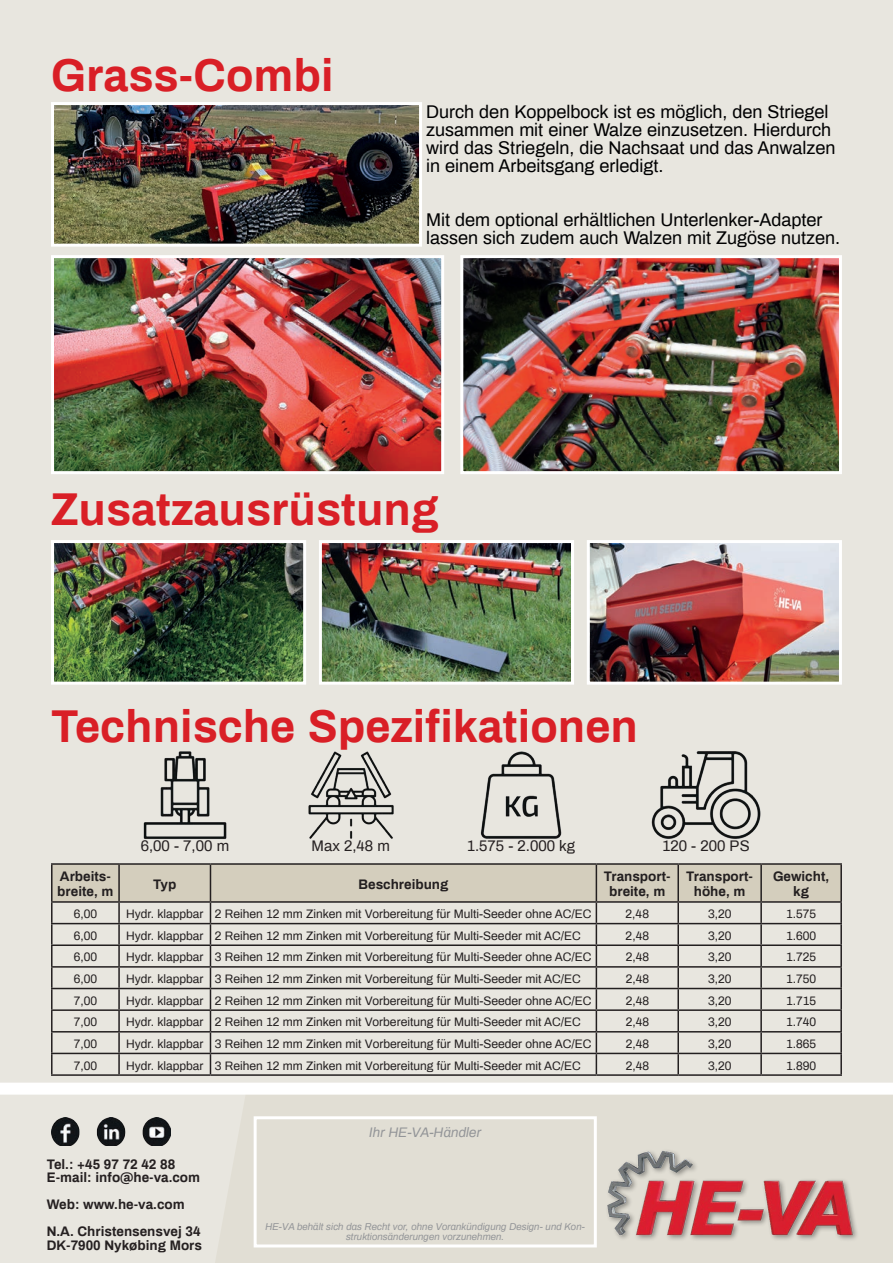
<style>
.page{position:relative;width:893px;height:1263px;background:#e8e6df}
.page>*{position:absolute;margin:0;border:0;box-sizing:border-box;transform-origin:0 0}
.t1{font:700 45px "Archivo";color:#d91f26}
.t2{font:18px/18px "Archivo";color:#000001}
.t3{font:15px "Archivo";color:#252021}
.t4{font:700 13.5px/13.5px "Archivo";color:#252021}
.t5{font:700 13.5px/15px "Archivo";color:#231f20;text-align:center}
.t6{font:italic 13.5px "Archivo";color:#939598}
.t7{font:12px "Archivo";color:#231f20}
.t8{font:italic 9.75px/9.8px "Archivo";color:#939598;text-align:center}
</style>
<div class="page">
<div style="left:215px;top:1095px;width:678px;height:168px;background:#e1ded4"></div>
<img style="left:591px;top:544px;width:247px;height:137px">
<div style="left:587px;top:540px;width:255px;height:145px;border:3px solid #fff"></div>
<img style="left:55px;top:106px;width:363px;height:137px">
<div style="left:51px;top:102px;width:371px;height:145px;border:3px solid #fff"></div>
<img style="left:51px;top:1117px;width:120px;height:29px">
<img style="left:599px;top:1146px;width:263px;height:100px">
<img style="left:143px;top:751px;width:84px;height:88px">
<img style="left:480px;top:751px;width:82px;height:88px">
<div style="left:254px;top:1116px;width:343px;height:131px;border:3px solid #fff"></div>
<hr style="left:51px;top:863px;width:68px;height:2px;background:#231f20">
<hr style="left:51px;top:865px;width:2px;height:36px;background:#231f20">
<hr style="left:119px;top:863px;width:91px;height:2px;background:#231f20">
<hr style="left:210px;top:863px;width:386px;height:2px;background:#231f20">
<hr style="left:596px;top:863px;width:82px;height:2px;background:#231f20">
<hr style="left:678px;top:863px;width:83px;height:2px;background:#231f20">
<hr style="left:761px;top:863px;width:81px;height:2px;background:#231f20">
<hr style="left:840px;top:865px;width:2px;height:36px;background:#231f20">
<hr style="left:51px;top:901px;width:68px;height:2px;background:#231f20">
<hr style="left:51px;top:903px;width:2px;height:20px;background:#231f20">
<hr style="left:761px;top:901px;width:81px;height:2px;background:#231f20">
<hr style="left:840px;top:903px;width:2px;height:20px;background:#231f20">
<hr style="left:51px;top:923px;width:68px;height:1px;background:#231f20">
<hr style="left:51px;top:924px;width:2px;height:20px;background:#231f20">
<hr style="left:761px;top:923px;width:81px;height:1px;background:#231f20">
<hr style="left:840px;top:924px;width:2px;height:20px;background:#231f20">
<hr style="left:51px;top:944px;width:68px;height:2px;background:#231f20">
<hr style="left:51px;top:946px;width:2px;height:20px;background:#231f20">
<hr style="left:761px;top:944px;width:81px;height:2px;background:#231f20">
<hr style="left:840px;top:946px;width:2px;height:20px;background:#231f20">
<hr style="left:51px;top:966px;width:68px;height:2px;background:#231f20">
<hr style="left:51px;top:968px;width:2px;height:20px;background:#231f20">
<hr style="left:761px;top:966px;width:81px;height:2px;background:#231f20">
<hr style="left:840px;top:968px;width:2px;height:20px;background:#231f20">
<hr style="left:51px;top:988px;width:68px;height:1px;background:#231f20">
<hr style="left:51px;top:989px;width:2px;height:20px;background:#231f20">
<hr style="left:761px;top:988px;width:81px;height:1px;background:#231f20">
<hr style="left:840px;top:989px;width:2px;height:20px;background:#231f20">
<hr style="left:51px;top:1009px;width:68px;height:2px;background:#231f20">
<hr style="left:51px;top:1011px;width:2px;height:20px;background:#231f20">
<hr style="left:761px;top:1009px;width:81px;height:2px;background:#231f20">
<hr style="left:840px;top:1011px;width:2px;height:20px;background:#231f20">
<hr style="left:51px;top:1031px;width:68px;height:1px;background:#231f20">
<hr style="left:51px;top:1032px;width:2px;height:21px;background:#231f20">
<hr style="left:761px;top:1031px;width:81px;height:1px;background:#231f20">
<hr style="left:840px;top:1032px;width:2px;height:21px;background:#231f20">
<hr style="left:51px;top:1053px;width:68px;height:1px;background:#231f20">
<hr style="left:51px;top:1054px;width:2px;height:20px;background:#231f20">
<svg style="left:52px;top:864px;width:789px;height:210px"></svg>
<hr style="left:678px;top:1053px;width:83px;height:1px;background:#231f20">
<hr style="left:677px;top:1054px;width:2px;height:20px;background:#231f20">
<hr style="left:761px;top:1053px;width:81px;height:1px;background:#231f20">
<hr style="left:760px;top:1054px;width:2px;height:20px;background:#231f20">
<hr style="left:840px;top:1054px;width:2px;height:20px;background:#231f20">
<hr style="left:51px;top:1074px;width:68px;height:2px;background:#231f20">
<hr style="left:119px;top:1074px;width:91px;height:2px;background:#231f20">
<hr style="left:210px;top:1074px;width:386px;height:2px;background:#231f20">
<hr style="left:596px;top:1074px;width:82px;height:2px;background:#231f20">
<hr style="left:678px;top:1074px;width:83px;height:2px;background:#231f20">
<hr style="left:761px;top:1074px;width:81px;height:2px;background:#231f20">
<img style="left:308px;top:751px;width:86px;height:88px">
<img style="left:651px;top:751px;width:110px;height:88px">
<img style="left:323px;top:544px;width:247px;height:137px">
<div style="left:319px;top:540px;width:255px;height:145px;border:3px solid #fff"></div>
<img style="left:464px;top:259px;width:374px;height:211px">
<div style="left:460px;top:255px;width:382px;height:219px;border:3px solid #fff"></div>
<img style="left:55px;top:544px;width:247px;height:137px">
<div style="left:51px;top:540px;width:255px;height:145px;border:3px solid #fff"></div>
<img style="left:55px;top:259px;width:385px;height:211px">
<div style="left:51px;top:255px;width:393px;height:219px;border:3px solid #fff"></div>
<div style="left:0;top:1083px;width:893px;height:12px;background:#fff"></div>
<h1 class="t1" style="left:51px;top:42px;width:284px">Grass-Combi</h1>
<h2 class="t2" style="left:426px;top:101px;width:411px">Durch den Koppelbock ist es möglich, den Striegel zusammen mit einer Walze einzusetzen. Hierdurch wird das Striegeln, die Nachsaat und das Anwalzen in einem Arbeitsgang erledigt.</h2>
<h2 class="t2" style="left:426px;top:209px;width:415px">Mit dem optional erhältlichen Unterlenker-Adapter lassen sich zudem auch Walzen mit Zugöse nutzen.</h2>
<h1 class="t1" style="left:51px;top:476px;width:389px">Zusatzausrüstung</h1>
<h1 class="t1" style="left:51px;top:693px;width:588px">Technische Spezifikationen</h1>
<p class="t3" style="left:141px;top:835px;width:90px">6,00 - 7,00 m</p>
<p class="t3" style="left:467px;top:835px;width:110px">1.575 - 2.000 kg</p>
<p class="t3" style="left:312px;top:835px;width:80px">Max 2,48 m</p>
<p class="t3" style="left:662px;top:835px;width:89px">120 - 200 PS</p>
<p class="t5" style="left:57px;top:869px;width:58px;text-align:left">Arbeits&shy;breite, m</p>
<p class="t5" style="left:153px;top:876px;width:25px">Typ</p>
<p class="t5" style="left:358px;top:876px;width:92px">Beschreibung</p>
<p class="t5" style="left:604px;top:869px;width:68px">Transport&shy;breite, m</p>
<p class="t5" style="left:686px;top:869px;width:68px">Transport&shy;höhe, m</p>
<p class="t5" style="left:773px;top:869px;width:58px">Gewicht, kg</p>
<p class="t7" style="left:74px;top:905px;width:25px">6,00</p>
<p class="t7" style="left:126px;top:905px;width:467px">Hydr. klappbar 2 Reihen 12 mm Zinken mit Vorbereitung für Multi-Seeder ohne AC/EC</p>
<p class="t7" style="left:626px;top:905px;width:25px">2,48</p>
<p class="t7" style="left:708px;top:905px;width:25px">3,20</p>
<p class="t7" style="left:786px;top:905px;width:32px">1.575</p>
<p class="t7" style="left:74px;top:927px;width:25px">6,00</p>
<p class="t7" style="left:126px;top:927px;width:456px">Hydr. klappbar 2 Reihen 12 mm Zinken mit Vorbereitung für Multi-Seeder mit AC/EC</p>
<p class="t7" style="left:626px;top:927px;width:25px">2,48</p>
<p class="t7" style="left:708px;top:927px;width:25px">3,20</p>
<p class="t7" style="left:786px;top:927px;width:32px">1.600</p>
<p class="t7" style="left:74px;top:948px;width:25px">6,00</p>
<p class="t7" style="left:126px;top:948px;width:467px">Hydr. klappbar 3 Reihen 12 mm Zinken mit Vorbereitung für Multi-Seeder ohne AC/EC</p>
<p class="t7" style="left:626px;top:948px;width:25px">2,48</p>
<p class="t7" style="left:708px;top:948px;width:25px">3,20</p>
<p class="t7" style="left:786px;top:948px;width:32px">1.725</p>
<p class="t7" style="left:74px;top:970px;width:25px">6,00</p>
<p class="t7" style="left:126px;top:970px;width:456px">Hydr. klappbar 3 Reihen 12 mm Zinken mit Vorbereitung für Multi-Seeder mit AC/EC</p>
<p class="t7" style="left:626px;top:970px;width:25px">2,48</p>
<p class="t7" style="left:708px;top:970px;width:25px">3,20</p>
<p class="t7" style="left:786px;top:970px;width:32px">1.750</p>
<p class="t7" style="left:74px;top:992px;width:25px">7,00</p>
<p class="t7" style="left:126px;top:992px;width:467px">Hydr. klappbar 2 Reihen 12 mm Zinken mit Vorbereitung für Multi-Seeder ohne AC/EC</p>
<p class="t7" style="left:626px;top:992px;width:25px">2,48</p>
<p class="t7" style="left:708px;top:992px;width:25px">3,20</p>
<p class="t7" style="left:786px;top:992px;width:32px">1.715</p>
<p class="t7" style="left:74px;top:1013px;width:25px">7,00</p>
<p class="t7" style="left:126px;top:1013px;width:456px">Hydr. klappbar 2 Reihen 12 mm Zinken mit Vorbereitung für Multi-Seeder mit AC/EC</p>
<p class="t7" style="left:626px;top:1013px;width:25px">2,48</p>
<p class="t7" style="left:708px;top:1013px;width:25px">3,20</p>
<p class="t7" style="left:786px;top:1013px;width:32px">1.740</p>
<p class="t7" style="left:74px;top:1035px;width:25px">7,00</p>
<p class="t7" style="left:126px;top:1035px;width:467px">Hydr. klappbar 3 Reihen 12 mm Zinken mit Vorbereitung für Multi-Seeder ohne AC/EC</p>
<p class="t7" style="left:626px;top:1035px;width:25px">2,48</p>
<p class="t7" style="left:708px;top:1035px;width:25px">3,20</p>
<p class="t7" style="left:786px;top:1035px;width:32px">1.865</p>
<p class="t7" style="left:74px;top:1056px;width:25px">7,00</p>
<p class="t7" style="left:126px;top:1056px;width:456px">Hydr. klappbar 3 Reihen 12 mm Zinken mit Vorbereitung für Multi-Seeder mit AC/EC</p>
<p class="t7" style="left:626px;top:1056px;width:25px">2,48</p>
<p class="t7" style="left:708px;top:1056px;width:25px">3,20</p>
<p class="t7" style="left:786px;top:1056px;width:32px">1.890</p>
<p class="t4" style="left:47px;top:1156px;width:155px">Tel.: +45 97 72 42 88<br>E-mail: info@he-va.com</p>
<p class="t4" style="left:47px;top:1190px;width:155px;line-height:27px">Web: www.he-va.com<br>N.A. Christensensvej 34</p>
<p class="t4" style="left:47px;top:1237px;width:157px">DK-7900 Nykøbing Mors</p>
<p class="t6" style="left:369px;top:1122px;width:114px">Ihr HE-VA-Händler</p>
<p class="t8" style="left:265px;top:1221px;width:321px">HE-VA behält sich das Recht vor, ohne Vorankündigung Design- und Kon&shy;struktionsänderungen vorzunehmen.</p>
</div>
